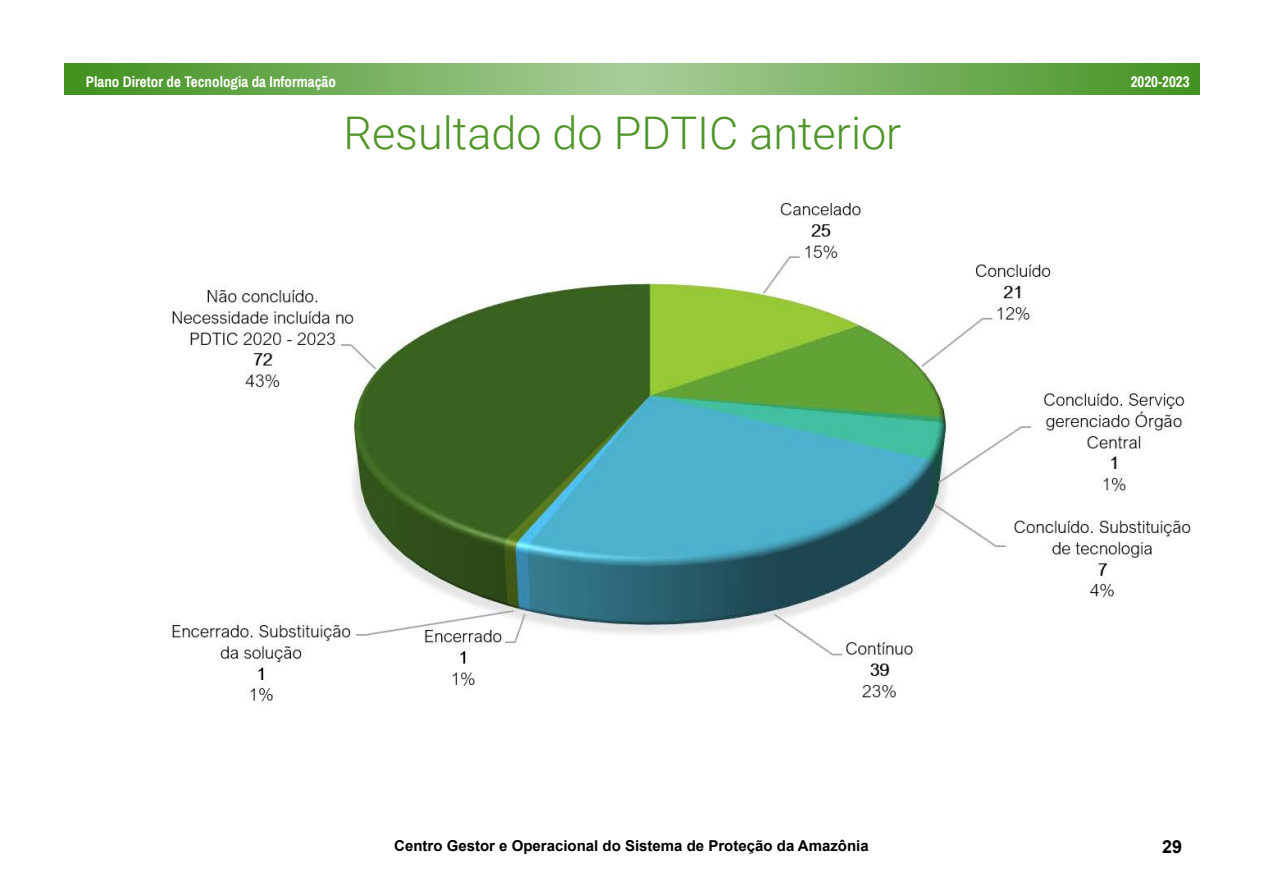
<style>
.page{position:relative;width:1263px;height:893px;background:#fff}
.page>*{position:absolute;margin:0;border:0;box-sizing:border-box;transform-origin:0 0}
.t1{font:300 45px "Roboto";color:#509529}
.t2{font:700 18px "Arial";color:#000}
.t3{font:700 15px "Arial";color:#000}
.t4{font:700 15px "Archivo Narrow";color:#fffefc}
</style>
<div class="page">
<svg style="left:64px;top:64px;width:1135px;height:31px;background:#75af5c"></svg>
<img style="left:170px;top:199px;width:1022px;height:505px">
<p class="t4" style="left:86px;top:71px;width:251px">Plano Diretor de Tecnologia da Informação</p>
<p class="t4" style="left:1131px;top:71px;width:60px">2020-2023</p>
<h1 class="t1" style="left:343px;top:101px;width:559px">Resultado do PDTIC anterior</h1>
<p class="t3" style="left:394px;top:835px;width:476px">Centro Gestor e Operacional do Sistema de Proteção da Amazônia</p>
<p class="t2" style="left:1162px;top:834px;width:22px">29</p>
</div>
